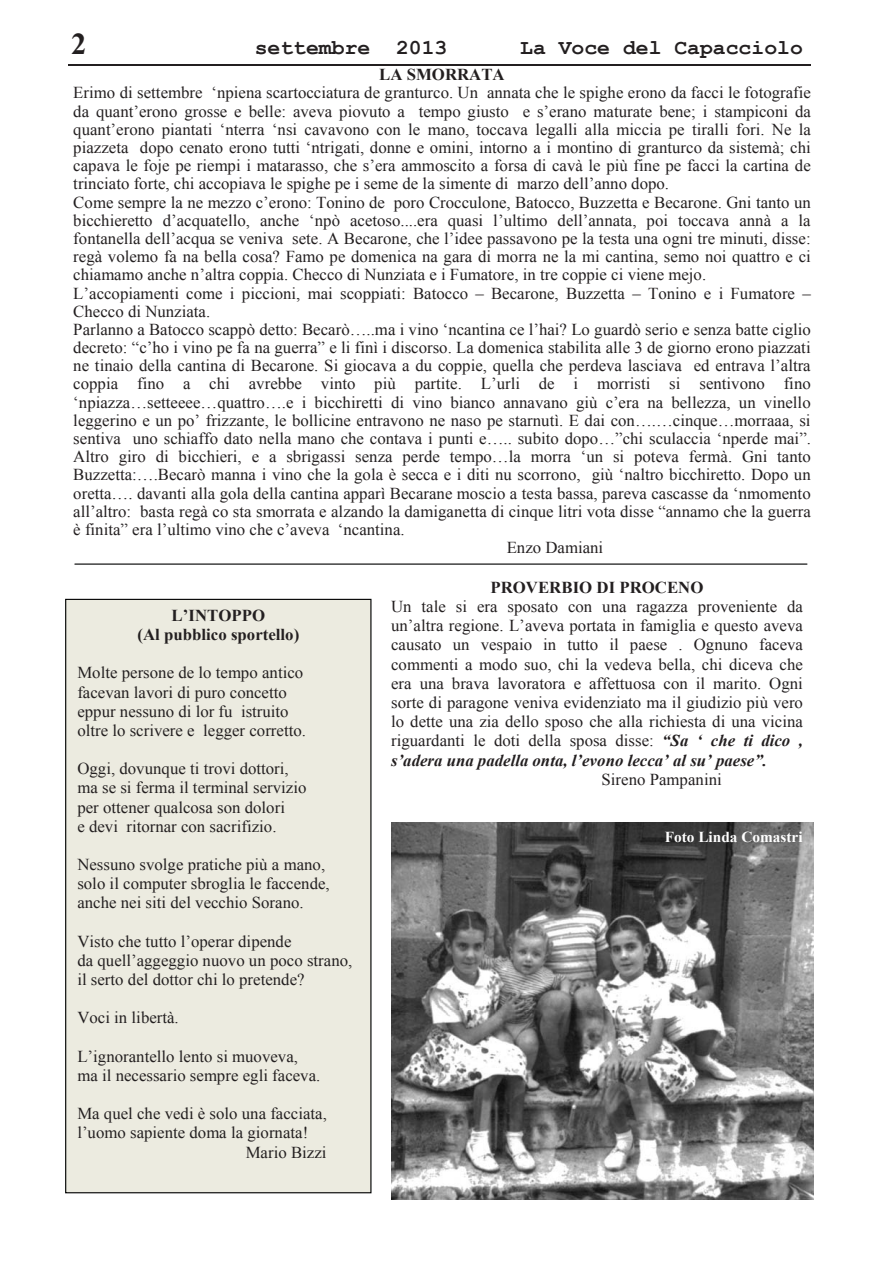
<style>
.page{position:relative;width:893px;height:1263px;background:#fff}
.page>*{position:absolute;margin:0;border:0;box-sizing:border-box;transform-origin:0 0}
.t1{font:700 30.3px "Times New Roman";color:#231f20}
.t2{font:700 21.15px "Courier New";color:#231f20}
.t3{font:16.65px/19.2px "Times New Roman";color:#231f20}
.t4{font:700 16.65px/19px "Times New Roman";color:#231f20;text-align:center}
.t5{font:700 15.15px "Times New Roman";color:#fff}
.s1{font-weight:700;font-style:italic}
</style>
<div class="page">
<hr style="left:69px;top:65px;width:742px;height:1px;background:#231f20">
<div style="left:66px;top:599px;width:305px;height:594px;background:#ecebe0"></div>
<img style="left:391px;top:822px;width:422px;height:377px">
<hr style="left:75px;top:564px;width:732px;height:1px;background:#010202">
<h1 class="t1" style="left:71px;top:27px;width:17px">2</h1>
<p class="t2" style="left:255px;top:36px;width:194px">settembre 2013</p>
<p class="t2" style="left:520px;top:36px;width:284px">La Voce del Capacciolo</p>
<p class="t4" style="left:379px;top:65px;width:127px">LA SMORRATA</p>
<p class="t3" style="left:73px;top:83px;width:739px">Erimo di settembre ‘npiena scartocciatura de granturco. Un annata che le spighe erono da facci le fotografie</p>
<p class="t3" style="left:73px;top:101px;width:739px">da quant’erono grosse e belle: aveva piovuto a tempo giusto e s’erano maturate bene; i stampiconi da</p>
<p class="t3" style="left:73px;top:120px;width:739px">quant’erono piantati ‘nterra ‘nsi cavavono con le mano, toccava legalli alla miccia pe tiralli fori. Ne la</p>
<p class="t3" style="left:73px;top:138px;width:739px">piazzeta dopo cenato erono tutti ‘ntrigati, donne e omini, intorno a i montino di granturco da sistemà; chi</p>
<p class="t3" style="left:73px;top:156px;width:739px">capava le foje pe riempi i matarasso, che s’era ammoscito a forsa di cavà le più fine pe facci la cartina de</p>
<p class="t3" style="left:73px;top:174px;width:597px">trinciato forte, chi accopiava le spighe pe i seme de la simente di marzo dell’anno dopo.</p>
<p class="t3" style="left:73px;top:192px;width:739px">Come sempre la ne mezzo c’erono: Tonino de poro Crocculone, Batocco, Buzzetta e Becarone. Gni tanto un</p>
<p class="t3" style="left:73px;top:211px;width:739px">bicchieretto d’acquatello, anche ‘npò acetoso....era quasi l’ultimo dell’annata, poi toccava annà a la</p>
<p class="t3" style="left:73px;top:229px;width:739px">fontanella dell’acqua se veniva sete. A Becarone, che l’idee passavono pe la testa una ogni tre minuti, disse:</p>
<p class="t3" style="left:73px;top:247px;width:739px">regà volemo fa na bella cosa? Famo pe domenica na gara di morra ne la mi cantina, semo noi quattro e ci</p>
<p class="t3" style="left:73px;top:265px;width:634px">chiamamo anche n’altra coppia. Checco di Nunziata e i Fumatore, in tre coppie ci viene mejo.</p>
<p class="t3" style="left:73px;top:283px;width:739px">L’accopiamenti come i piccioni, mai scoppiati: Batocco – Becarone, Buzzetta – Tonino e i Fumatore –</p>
<p class="t3" style="left:73px;top:302px;width:138px">Checco di Nunziata.</p>
<p class="t3" style="left:73px;top:320px;width:739px">Parlanno a Batocco scappò detto: Becarò…..ma i vino ‘ncantina ce l’hai? Lo guardò serio e senza batte ciglio</p>
<p class="t3" style="left:73px;top:338px;width:739px">decreto: “c’ho i vino pe fa na guerra” e li finì i discorso. La domenica stabilita alle 3 de giorno erono piazzati</p>
<p class="t3" style="left:73px;top:356px;width:739px">ne tinaio della cantina di Becarone. Si giocava a du coppie, quella che perdeva lasciava ed entrava l’altra</p>
<p class="t3" style="left:73px;top:374px;width:739px">coppia fino a chi avrebbe vinto più partite. L’urli de i morristi si sentivono fino</p>
<p class="t3" style="left:73px;top:392px;width:739px">‘npiazza…setteeee…quattro….e i bicchiretti di vino bianco annavano giù c’era na bellezza, un vinello</p>
<p class="t3" style="left:73px;top:411px;width:739px">leggerino e un po’ frizzante, le bollicine entravono ne naso pe starnutì. E dai con….…cinque…morraaa, si</p>
<p class="t3" style="left:73px;top:429px;width:739px">sentiva uno schiaffo dato nella mano che contava i punti e….. subito dopo…”chi sculaccia ‘nperde mai”.</p>
<p class="t3" style="left:73px;top:447px;width:739px">Altro giro di bicchieri, e a sbrigassi senza perde tempo…la morra ‘un si poteva fermà. Gni tanto</p>
<p class="t3" style="left:73px;top:465px;width:739px">Buzzetta:….Becarò manna i vino che la gola è secca e i diti nu scorrono, giù ‘naltro bicchiretto. Dopo un</p>
<p class="t3" style="left:73px;top:483px;width:739px">oretta…. davanti alla gola della cantina apparì Becarane moscio a testa bassa, pareva cascasse da ‘nmomento</p>
<p class="t3" style="left:73px;top:502px;width:739px">all’altro: basta regà co sta smorrata e alzando la damiganetta di cinque litri vota disse “annamo che la guerra</p>
<p class="t3" style="left:73px;top:520px;width:333px">è finita” era l’ultimo vino che c’aveva ‘ncantina.</p>
<p class="t3" style="left:507px;top:538px;width:98px">Enzo Damiani</p>
<p class="t4" style="left:137px;top:606px;width:163px">L’INTOPPO<br>(Al pubblico sportello)</p>
<p class="t3" style="left:77px;top:663px;width:230px">Molte persone de lo tempo antico facevan lavori di puro concetto eppur nessuno di lor fu istruito oltre lo scrivere e legger corretto.</p>
<p class="t3" style="left:77px;top:759px;width:231px">Oggi, dovunque ti trovi dottori, ma se si ferma il terminal servizio per ottener qualcosa son dolori<br>e devi ritornar con sacrifizio.</p>
<p class="t3" style="left:77px;top:855px;width:254px">Nessuno svolge pratiche più a mano, solo il computer sbroglia le faccende, anche nei siti del vecchio Sorano.</p>
<p class="t3" style="left:77px;top:932px;width:277px">Visto che tutto l’operar dipende<br>da quell’aggeggio nuovo un poco strano, il serto del dottor chi lo pretende?</p>
<p class="t3" style="left:77px;top:1008px;width:103px">Voci in libertà.</p>
<p class="t3" style="left:77px;top:1047px;width:244px">L’ignorantello lento si muoveva, ma il necessario sempre egli faceva.</p>
<p class="t3" style="left:77px;top:1104px;width:251px">Ma quel che vedi è solo una facciata,</p>
<p class="t3" style="left:77px;top:1123px;width:232px">l’uomo sapiente doma la giornata!</p>
<p class="t3" style="left:246px;top:1142px;width:82px">Mario Bizzi</p>
<p class="t4" style="left:490px;top:578px;width:214px">PROVERBIO DI PROCENO</p>
<p class="t3" style="left:391px;top:597px;width:413px;text-align:justify">Un tale si era sposato con una ragazza proveniente da un’altra regione. L’aveva portata in famiglia e questo aveva causato un vespaio in tutto il paese . Ognuno faceva commenti a modo suo, chi la vedeva bella, chi diceva che era una brava lavoratora e affettuosa con il marito. Ogni sorte di paragone veniva evidenziato ma il giudizio più vero lo dette una zia dello sposo che alla richiesta di una vicina riguardanti le doti della sposa disse: <span class="s1">“Sa ‘ che ti dico , s’adera una padella onta, l’evono lecca’ al su’ paese”.</span></p>
<p class="t3" style="left:601px;top:770px;width:122px">Sireno Pampanini</p>
<p class="t5" style="left:665px;top:829px;width:139px">Foto Linda Comastri</p>
</div>
